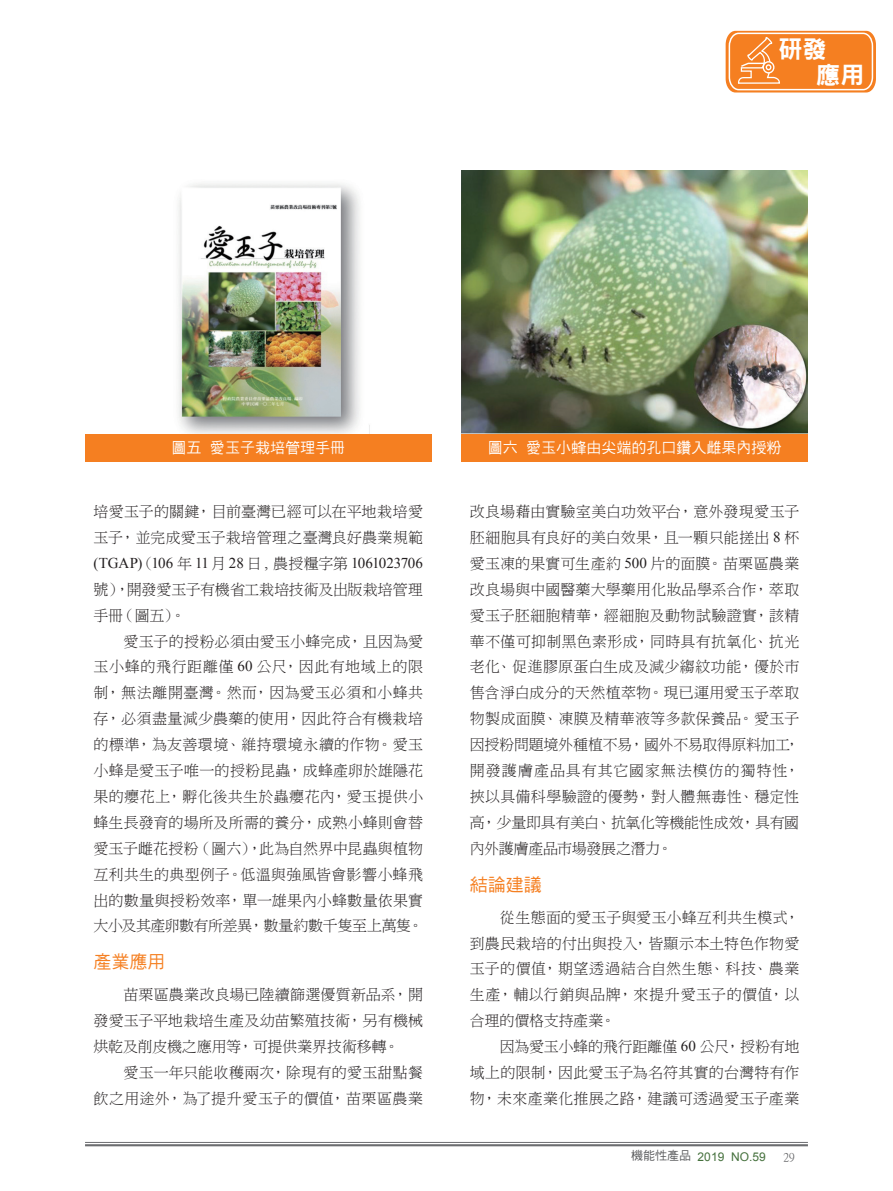
<style>
.page{position:relative;width:893px;height:1191px;background:#fff}
.page>*{position:absolute;margin:0;border:0;box-sizing:border-box;transform-origin:0 0}
.t1{font:24px/26px "DFN Hei W9 WINP BF";color:#fff}
.t2{font:18px "DF Hei W5 WINP BF";color:#f57f21}
.t3{font:15px/26px "DF Ming W3 WIN BF";letter-spacing:.005em;color:#231f20;text-align:justify}
.t4{font:15px "Times New Roman";letter-spacing:-.01em;color:#231f20}
.t5{font:15px/26px "DF Ming W3 WIN BF";letter-spacing:-.015em;color:#231f20}
.t6{font:15px "DF Hei W5 WINP BF";color:#fff}
.t7{font:12px "Arial";color:#44703c}
.t8{font:12px "P Ming Li U";color:#57585a}
.s1{font-family:"DF Ming W3 WIN BF"}
.s2{font-family:"Times New Roman"}
.s3{font-family:"DF Hei W5 WIN BF";color:#57585a}
</style>
<div class="page">
<hr style="left:85px;top:1142px;width:723px;height:1px;background:#6c6d70">
<hr style="left:85px;top:1144px;width:723px;height:2px;background:#6c6d70">
<svg style="left:726px;top:31px;width:150px;height:61px;background:#f68d39"></svg>
<img style="left:178px;top:183px;width:192px;height:251px">
<div style="left:85px;top:434px;width:347px;height:27px;background:#f57f21"></div>
<img style="left:461px;top:170px;width:347px;height:264px">
<div style="left:461px;top:434px;width:347px;height:27px;background:#f57f21"></div>
<h1 class="t1" style="left:816px;top:36px;width:49px;text-indent:-38px">研發<br>應用</h1>
<p class="t6" style="left:172px;top:440px;width:175px">圖五愛玉子栽培管理手冊</p>
<p class="t3" style="left:94px;top:498px;width:331px">培愛玉子的關鍵，目前臺灣已經可以在平地栽培愛玉子，並完成愛玉子栽培管理之臺灣良好農業規範</p>
<p class="t4" style="left:94px;top:553px;width:331px">(TGAP)<span class="s1">（</span>106 <span class="s1">年</span> 11<span class="s1">月</span> 28 <span class="s1">日</span> , <span class="s1">農授糧字第</span> 1061023706</p>
<p class="t5" style="left:94px;top:576px;width:331px">號），開發愛玉子有機省工栽培技術及出版栽培管理手冊（圖五）。</p>
<p class="t3" style="left:94px;top:628px;width:331px;text-indent:30px">愛玉子的授粉必須由愛玉小蜂完成，且因為愛玉小蜂的飛行距離僅 <span class="s2">60</span> 公尺，因此有地域上的限制，無法離開臺灣。然而，因為愛玉必須和小蜂共存，必須盡量減少農藥的使用，因此符合有機栽培的標準，為友善環境、維持環境永續的作物。愛玉小蜂是愛玉子唯一的授粉昆蟲，成蜂產卵於雄隱花果的癭花上，孵化後共生於蟲癭花內，愛玉提供小蜂生長發育的場所及所需的養分，成熟小蜂則會替愛玉子雌花授粉（圖六），此為自然界中昆蟲與植物互利共生的典型例子。低溫與強風皆會影響小蜂飛出的數量與授粉效率，單一雄果內小蜂數量依果實大小及其產卵數有所差異，數量約數千隻至上萬隻。</p>
<p class="t2" style="left:94px;top:953px;width:73px">產業應用</p>
<p class="t3" style="left:94px;top:981px;width:331px;text-indent:30px">苗栗區農業改良場已陸續篩選優質新品系，開發愛玉子平地栽培生產及幼苗繁殖技術，另有機械烘乾及削皮機之應用等，可提供業界技術移轉。</p>
<p class="t3" style="left:94px;top:1059px;width:331px;text-align:right">愛玉一年只能收穫兩次，除現有的愛玉甜點餐<br>飲之用途外，為了提升愛玉子的價值，苗栗區農業</p>
<p class="t6" style="left:488px;top:440px;width:295px">圖六愛玉小蜂由尖端的孔口鑽入雌果內授粉</p>
<p class="t3" style="left:470px;top:498px;width:331px">改良場藉由實驗室美白功效平台，意外發現愛玉子胚細胞具有良好的美白效果，且一顆只能搓出 <span class="s2">8</span> 杯愛玉凍的果實可生產約 <span class="s2">500</span> 片的面膜。苗栗區農業改良場與中國醫藥大學藥用化妝品學系合作，萃取愛玉子胚細胞精華，經細胞及動物試驗證實，該精華不僅可抑制黑色素形成，同時具有抗氧化、抗光老化、促進膠原蛋白生成及減少縐紋功能，優於市售含淨白成分的天然植萃物。現已運用愛玉子萃取物製成面膜、凍膜及精華液等多款保養品。愛玉子因授粉問題境外種植不易，國外不易取得原料加工，開發護膚產品具有其它國家無法模仿的獨特性，挾以具備科學驗證的優勢，對人體無毒性、穩定性高，少量即具有美白、抗氧化等機能性成效，具有國內外護膚產品市場發展之潛力。</p>
<p class="t2" style="left:470px;top:875px;width:73px">結論建議</p>
<p class="t3" style="left:470px;top:904px;width:331px;text-indent:30px">從生態面的愛玉子與愛玉小蜂互利共生模式，到農民栽培的付出與投入，皆顯示本土特色作物愛玉子的價值，期望透過結合自然生態、科技、農業生產，輔以行銷與品牌，來提升愛玉子的價值，以合理的價格支持產業。</p>
<p class="t3" style="left:470px;top:1033px;width:331px;text-indent:30px">因為愛玉小蜂的飛行距離僅 <span class="s2">60</span> 公尺，授粉有地域上的限制，因此愛玉子為名符其實的台灣特有作物，未來產業化推展之路，建議可透過愛玉子產業</p>
<p class="t7" style="left:631px;top:1148px;width:136px"><span class="s3">機能性產品</span> 2019 NO.59</p>
<p class="t8" style="left:783px;top:1151px;width:13px">29</p>
</div>
